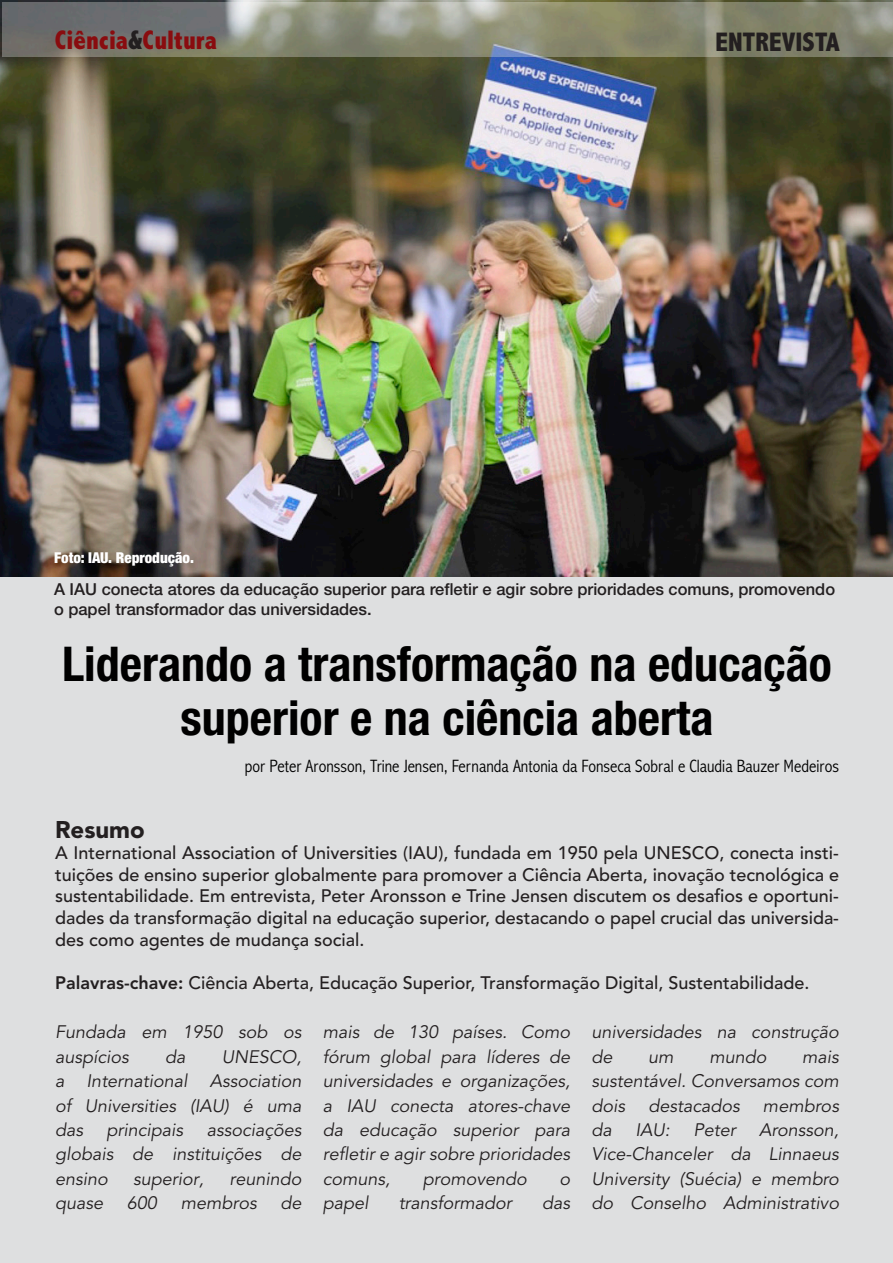
<style>
.page{position:relative;width:893px;height:1263px;background:#fff}
.page>*{position:absolute;margin:0;border:0;box-sizing:border-box;transform-origin:0 0}
.Titulo_artigo{font:700 condensed 48px/54px "Helvetica Neue LT Pro";color:#000;text-align:center}
.t1{font:800 condensed 27px "Abadi MT Pro";color:#890c0f}
.t2{font:800 condensed 27px "Abadi MT Pro";color:#231f20}
.Titulo_resumo{font:900 24px "Avenir LT Pro";color:#231f20}
.t3{font:italic 18px/24.3px "Avenir LT Pro";color:#231f20;text-align:justify}
.Resumo{font:500 18px/21.6px "Avenir LT Pro";color:#231f20;text-align:justify}
.Palavras-chave{font:500 18px "Avenir LT Pro";color:#231f20}
.Autor_artigo{font:300 condensed 18px "Abadi MT Pro";color:#000}
.legenda_capa{font:500 16.5px/19.8px "Helvetica Neue LT Pro";color:#231f20}
.fonte_capa{font:900 condensed 15px "Helvetica Neue LT Pro";color:#fff}
.s1{color:#231f20}
.s2{font-weight:800}
</style>
<div class="page">
<div style="left:0;top:565px;width:893px;height:698px;background:#dedfe0"></div>
<img style="left:0;top:0;width:893px;height:576px">
<svg style="left:2px;top:2px;width:891px;height:54px;background:#868877"></svg>
<p class="t1" style="left:55px;top:25px;width:164px">Ciência<span class="s1">&amp;</span>Cultura</p>
<p class="t2" style="left:715px;top:27px;width:126px">ENTREVISTA</p>
<p class="fonte_capa" style="left:54px;top:549px;width:141px">Foto: IAU. Reprodução.</p>
<p class="legenda_capa" style="left:54px;top:579px;width:783px">A IAU conecta atores da educação superior para refletir e agir sobre prioridades comuns, promovendo o papel transformador das universidades.</p>
<p class="Titulo_artigo" style="left:62px;top:637px;width:771px">Liderando a transformação na educação superior e na ciência aberta</p>
<p class="Autor_artigo" style="left:245px;top:756px;width:595px">por Peter Aronsson, Trine Jensen, Fernanda Antonia da Fonseca Sobral e Claudia Bauzer Medeiros</p>
<p class="Titulo_resumo" style="left:55px;top:815px;width:91px">Resumo</p>
<p class="Resumo" style="left:55px;top:842px;width:785px">A International Association of Universities (IAU), fundada em 1950 pela UNESCO, conecta insti&shy;tuições de ensino superior globalmente para promover a Ciência Aberta, inovação tecnológica e sustentabilidade. Em entrevista, Peter Aronsson e Trine Jensen discutem os desafios e oportuni&shy;dades da transformação digital na educação superior, destacando o papel crucial das universida&shy;des como agentes de mudança social.</p>
<p class="Palavras-chave" style="left:55px;top:972px;width:756px"><span class="s2">Palavras-chave:</span> Ciência Aberta, Educação Superior, Transformação Digital, Sustentabilidade.</p>
<p class="t3" style="left:55px;top:1020px;width:248px">Fundada em 1950 sob os auspícios</p>
<p class="t3" style="left:323px;top:1020px;width:249px">mais de 130 países. Como fórum global para líderes de universidades e organizações, a IAU conecta atores-chave da educação superior para refletir e agir sobre prioridades comuns,</p>
<p class="t3" style="left:591px;top:1020px;width:249px">universidades na construção de</p>
<p class="t3" style="left:165px;top:1045px;width:22px">da</p>
<p class="t3" style="left:648px;top:1045px;width:27px">um</p>
<p class="t3" style="left:709px;top:1045px;width:59px">mundo</p>
<p class="t3" style="left:55px;top:1045px;width:248px;text-indent:167px">UNESCO, a International Association of Universities (IAU) é uma das</p>
<p class="t3" style="left:591px;top:1045px;width:249px;text-indent:211px">mais sustentável. Conversamos com dois</p>
<p class="t3" style="left:648px;top:1093px;width:93px">destacados</p>
<p class="t3" style="left:763px;top:1093px;width:77px">membros</p>
<p class="t3" style="left:591px;top:1118px;width:22px">da</p>
<p class="t3" style="left:635px;top:1118px;width:36px">IAU:</p>
<p class="t3" style="left:693px;top:1118px;width:44px">Peter</p>
<p class="t3" style="left:591px;top:1118px;width:249px;text-indent:168px">Aronsson, Vice-Chanceler da Linnaeus University (Suécia) e membro do Conselho Administrativo</p>
<p class="t3" style="left:55px;top:1118px;width:248px;text-indent:152px">associações globais de instituições de ensino</p>
<p class="t3" style="left:107px;top:1118px;width:78px">principais</p>
<p class="t3" style="left:133px;top:1166px;width:72px">superior,</p>
<p class="t3" style="left:229px;top:1166px;width:73px">reunindo</p>
<p class="t3" style="left:423px;top:1166px;width:106px">promovendo</p>
<p class="t3" style="left:560px;top:1166px;width:12px">o</p>
<p class="t3" style="left:323px;top:1191px;width:47px">papel</p>
<p class="t3" style="left:399px;top:1191px;width:115px">transformador</p>
<p class="t3" style="left:542px;top:1191px;width:30px">das</p>
<p class="t3" style="left:55px;top:1191px;width:50px">quase</p>
<p class="t3" style="left:127px;top:1191px;width:32px">600</p>
<p class="t3" style="left:181px;top:1191px;width:77px">membros</p>
<p class="t3" style="left:280px;top:1191px;width:23px">de</p>
</div>
